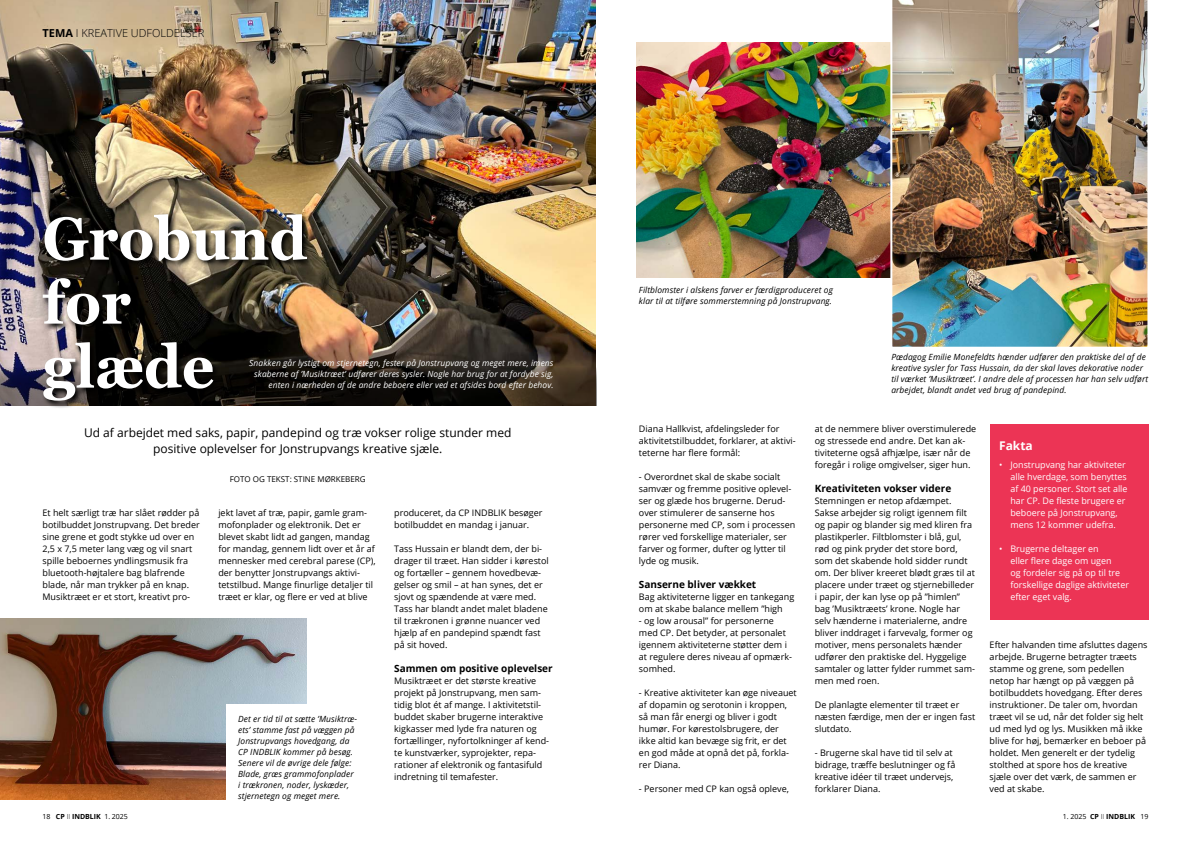
<style>
.page{position:relative;width:1191px;height:842px;background:#fff}
.page>*{position:absolute;margin:0;border:0;box-sizing:border-box;transform-origin:0 0}
.t1{font:700 60.1px/64px "Georgia";color:#fff;scale:.95 1}
.t2{font:12px/16px "Open Sans";color:#000;text-align:center}
.t3{font:700 12px "Open Sans";color:#fff}
.t4{font:300 11px "Open Sans";color:#000}
.t5{font:700 10px "Open Sans";color:#000}
.t6{font:9px/12px "Open Sans";color:#000}
.t7{font:9px/12px "Open Sans";color:#fff}
.t8{font:italic 8.5px/11px "Open Sans";letter-spacing:.01em;color:#000}
.t9{font:italic 8.5px/11px "Open Sans";letter-spacing:.01em;color:#fff;text-align:right}
.t10{font:8px "Open Sans";color:#000}
.t11{font:700 7px "Open Sans";color:#000}
.s1{font-weight:700}
.s2{font-weight:400}
.s3{font-weight:300}
</style>
<div class="page">
<img style="left:0;top:0;width:595px;height:360px">
<svg style="left:0;top:360px;width:596px;height:46px;background:#2b241f"></svg>
<img style="left:636px;top:43px;width:254px;height:235px">
<img style="left:0;top:618px;width:306px;height:181px">
<svg style="left:41px;top:213px;width:274px;height:195px;background:#342e26"></svg>
<div style="left:226px;top:704px;width:142px;height:95px;background:#fff"></div>
<div style="left:989px;top:424px;width:159px;height:196px;background:#ec3455"></div>
<img style="left:890px;top:0;width:258px;height:347px">
<p class="t4" style="left:43px;top:25px;width:163px"><span class="s1">TEMA</span> I KREATIVE UDFOLDELSER</p>
<h1 class="t1" style="left:43px;top:204px;width:280px">Grobund for glæde</h1>
<p class="t9" style="left:249px;top:357px;width:306px">Snakken går lystigt om stjernetegn, fester på Jonstrupvang og meget mere, imens skaberne af ’Musiktræet’ udfører deres sysler. Nogle har brug for at fordybe sig, enten i nærheden af de andre beboere eller ved et afsides bord efter behov.</p>
<h2 class="t2" style="left:84px;top:425px;width:429px">Ud af arbejdet med saks, papir, pandepind og træ vokser rolige stunder med positive oplevelser for Jonstrupvangs kreative sjæle.</h2>
<p class="t6" style="left:43px;top:507px;width:159px">Et helt særligt træ har slået rødder på botilbuddet Jonstrupvang. Det breder sine grene et godt stykke ud over en 2,5 x 7,5 meter lang væg og vil snart spille beboernes yndlingsmusik fra bluetooth-højtalere bag blafrende blade, når man trykker på en knap.<br>Musiktræet er et stort, kreativt pro-</p>
<p class="t10" style="left:230px;top:474px;width:137px">FOTO OG TEKST: STINE MØRKEBERG</p>
<p class="t6" style="left:218px;top:506px;width:159px">jekt lavet af træ, papir, gamle gram&shy;mofonplader og elektronik. Det er blevet skabt lidt ad gangen, mandag for mandag, gennem lidt over et år af mennesker med cerebral parese (CP), der benytter Jonstrupvangs aktivi&shy;tetstilbud. Mange finurlige detaljer til træet er klar, og flere er ved at blive</p>
<p class="t8" style="left:238px;top:713px;width:120px">Det er tid til at sætte ’Musiktræ&shy;ets’ stamme fast på væggen på<br>Jonstrupvangs hovedgang, da<br>CP INDBLIK kommer på besøg.<br>Senere vil de øvrige dele følge:<br>Blade, græs grammofonplader i trækronen, noder, lyskæder, stjernetegn og meget mere.</p>
<p class="t6" style="left:394px;top:507px;width:150px">produceret, da CP INDBLIK besøger botilbuddet en mandag i januar.</p>
<p class="t6" style="left:394px;top:543px;width:156px">Tass Hussain er blandt dem, der bi&shy;drager til træet. Han sidder i kørestol og fortæller – gennem hovedbevæ&shy;gelser og smil – at han synes, det er sjovt og spændende at være med.<br>Tass har blandt andet malet bladene til trækronen i grønne nuancer ved hjælp af en pandepind spændt fast på sit hoved.</p>
<p class="t5" style="left:394px;top:661px;width:160px">Sammen om positive oplevelser</p>
<p class="t6" style="left:394px;top:675px;width:156px">Musiktræet er det største kreative projekt på Jonstrupvang, men sam&shy;tidig blot ét af mange. I aktivitetstil&shy;buddet skaber brugerne interaktive kigkasser med lyde fra naturen og fortællinger, nyfortolkninger af kend&shy;te kunstværker, syprojekter, repa&shy;rationer af elektronik og fantasifuld indretning til temafester.</p>
<p class="t8" style="left:639px;top:284px;width:195px">Filtblomster i alskens farver er færdigproduceret og klar til at tilføre sommerstemning på Jonstrupvang.</p>
<p class="t8" style="left:891px;top:351px;width:258px">Pædagog Emilie Monefeldts hænder udfører den praktiske del af de kreative sysler for Tass Hussain, da der skal laves dekorative noder til værket ’Musiktræet’. I andre dele af processen har han selv udført arbejdet, blandt andet ved brug af pandepind.</p>
<p class="t6" style="left:639px;top:422px;width:158px">Diana Hallkvist, afdelingsleder for aktivitetstilbuddet, forklarer, at aktivi&shy;teterne har flere formål:</p>
<p class="t6" style="left:639px;top:470px;width:158px">- Overordnet skal de skabe socialt samvær og fremme positive oplevel&shy;ser og glæde hos brugerne. Derud&shy;over stimulerer de sanserne hos personerne med CP, som i processen rører ved forskellige materialer, ser farver og former, dufter og lytter til lyde og musik.</p>
<p class="t5" style="left:639px;top:577px;width:119px">Sanserne bliver vækket</p>
<p class="t6" style="left:639px;top:591px;width:157px">Bag aktiviteterne ligger en tankegang om at skabe balance mellem ”high</p>
<p class="t6" style="left:639px;top:614px;width:154px">- og low arousal” for personerne med CP. Det betyder, at personalet igennem aktiviteterne støtter dem i at regulere deres niveau af opmærk&shy;somhed.</p>
<p class="t6" style="left:639px;top:686px;width:159px">- Kreative aktiviteter kan øge niveauet af dopamin og serotonin i kroppen, så man får energi og bliver i godt humør. For kørestolsbrugere, der ikke altid kan bevæge sig frit, er det en god måde at opnå det på, forkla&shy;rer Diana.</p>
<p class="t6" style="left:639px;top:782px;width:152px">- Personer med CP kan også opleve,</p>
<p class="t6" style="left:814px;top:423px;width:163px">at de nemmere bliver overstimulerede og stressede end andre. Det kan ak&shy;tiviteterne også afhjælpe, især når de foregår i rolige omgivelser, siger hun.</p>
<p class="t5" style="left:814px;top:481px;width:138px">Kreativiteten vokser videre</p>
<p class="t6" style="left:814px;top:495px;width:162px">Stemningen er netop afdæmpet.<br>Sakse arbejder sig roligt igennem filt og papir og blander sig med kliren fra plastikperler. Filtblomster i blå, gul, rød og pink pryder det store bord, som det skabende hold sidder rundt om. Der bliver kreeret blødt græs til at placere under træet og stjernebilleder i papir, der kan lyse op på ”himlen” bag ’Musiktræets’ krone. Nogle har selv hænderne i materialerne, andre bliver inddraget i farvevalg, former og motiver, mens personalets hænder udfører den praktiske del. Hyggelige samtaler og latter fylder rummet sam&shy;men med roen.</p>
<p class="t6" style="left:814px;top:698px;width:162px">De planlagte elementer til træet er næsten færdige, men der er ingen fast slutdato.</p>
<p class="t6" style="left:814px;top:746px;width:142px">- Brugerne skal have tid til selv at bidrage, træffe beslutninger og få kreative idéer til træet undervejs, forklarer Diana.</p>
<h2 class="t3" style="left:999px;top:437px;width:35px">Fakta</h2>
<p class="t7" style="left:1010px;top:459px;width:119px;text-indent:-11px">• Jonstrupvang har aktiviteter alle hverdage, som benyttes af 40 personer. Stort set alle har CP. De fleste brugere er beboere på Jonstrupvang, mens 12 kommer udefra.</p>
<p class="t7" style="left:1010px;top:542px;width:120px;text-indent:-11px">• Brugerne deltager en<br>eller flere dage om ugen<br>og fordeler sig på op til tre forskellige daglige aktiviteter efter eget valg.</p>
<p class="t6" style="left:989px;top:639px;width:159px">Efter halvanden time afsluttes dagens arbejde. Brugerne betragter træets stamme og grene, som pedellen netop har hængt op på væggen på botilbuddets hovedgang. Efter deres instruktioner. De taler om, hvordan træet vil se ud, når det folder sig helt ud med lyd og lys. Musikken må ikke blive for høj, bemærker en beboer på holdet. Men generelt er der tydelig stolthed at spore hos de kreative sjæle over det værk, de sammen er ved at skabe.</p>
<p class="t11" style="left:43px;top:811px;width:87px"><span class="s2">18</span> CP <span class="s3">II</span> INDBLIK <span class="s2">1. 2025</span></p>
<p class="t11" style="left:1062px;top:811px;width:87px"><span class="s2">1. 2025</span> CP <span class="s3">II</span> INDBLIK <span class="s2">19</span></p>
</div>
